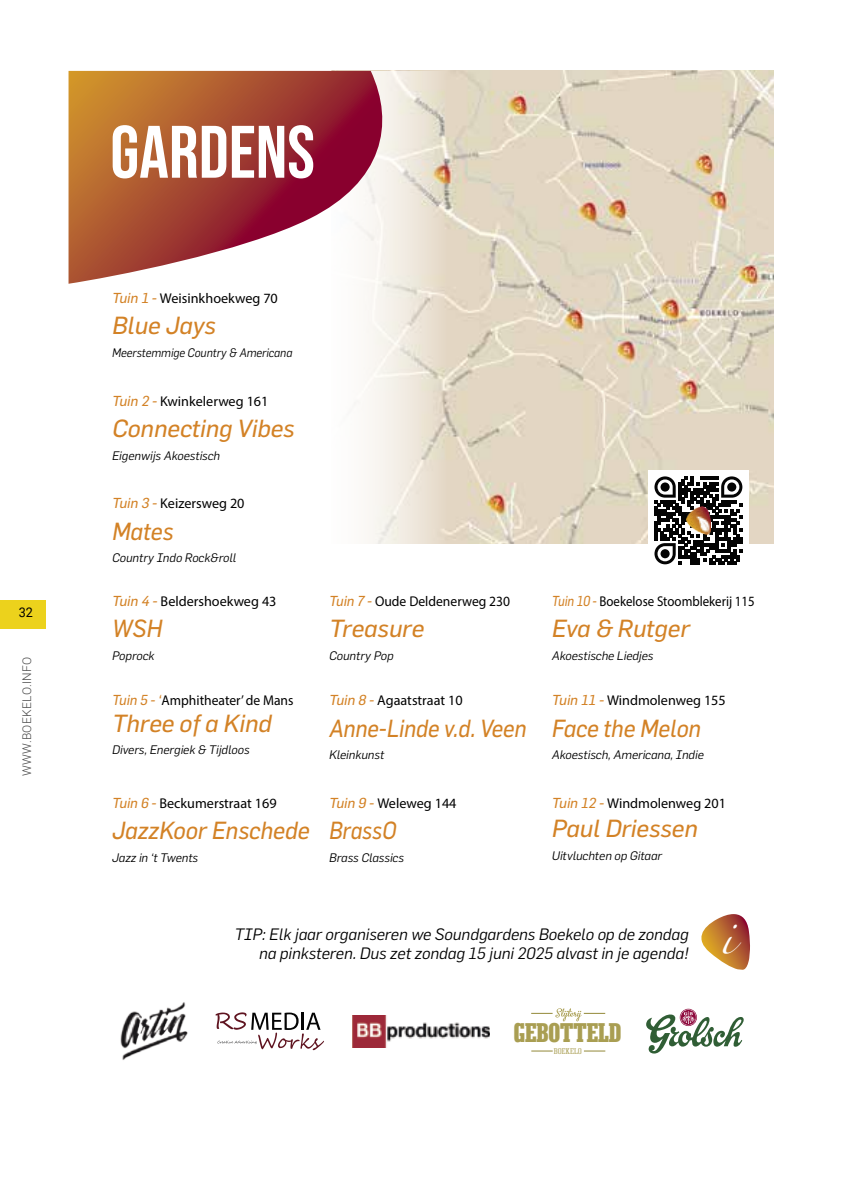
<style>
.page{position:relative;width:842px;height:1191px;background:#fff}
.page>*{position:absolute;margin:0;border:0;box-sizing:border-box;transform-origin:0 0}
.t1{font:74px "Bebas Neue";color:#fff}
.t2{font:900 condensed 25.8px "Karnak Pro";color:#a99e52}
.t3{font:italic 24.2px "Apollo Flama Basic";color:#d38226}
.t4{font:italic 24.2px "Apollo Flama Basic";color:#d38226;scale:.95 1}
.t5{font:italic 24.2px "Apollo Flama Basic";color:#d38226;scale:.9 1}
.t6{font:italic 24.2px "Apollo Flama Basic";color:#d38226;scale:.93 1}
.t7{font:italic 24.2px "Apollo Flama Basic";color:#d38226;scale:.87 1}
.t8{font:italic 24.2px "Apollo Flama Basic";color:#d38226;scale:.94 1}
.t9{font:italic 16.2px/19.4px "Apollo Flama";color:#000;text-align:right}
.t10{font:14.2px "Myriad Pro";color:#000}
.t11{font:14.2px "Myriad Pro";color:#000;scale:.96 1}
.t12{font:14.2px "Myriad Pro";color:#000;scale:.91 1}
.t13{font:13.4px "Roboto";color:#000;scale:.95 1}
.t14{font:italic 12.2px "Apollo Flama";color:#000}
.t15{font:italic 12.2px "Apollo Flama";color:#000;scale:.93 1}
.t16{font:300 12px "Roboto";letter-spacing:.035em;color:#484848}
.t17{font:500 8px "Karnak Pro Obelisk";color:#a99e52;scale:1.6 1}
.s1{font-family:"Apollo Flama Basic";font-style:italic;color:#d38226}
</style>
<div class="page">
<img style="left:447px;top:71px;width:327px;height:472px">
<svg style="left:354px;top:71px;width:93px;height:472px"></svg>
<svg style="left:69px;top:71px;width:326px;height:213px"></svg>
<svg style="left:216px;top:1012px;width:108px;height:38px"></svg>
<svg style="left:646px;top:1008px;width:98px;height:46px"></svg>
<img style="left:353px;top:1015px;width:137px;height:32px">
<svg style="left:531px;top:1008px;width:74px;height:13px"></svg>
<svg style="left:531px;top:1050px;width:22px;height:1px"></svg>
<svg style="left:584px;top:1050px;width:21px;height:1px"></svg>
<img style="left:120px;top:1002px;width:68px;height:58px">
<div style="left:648px;top:470px;width:100px;height:100px;background:#fff"></div>
<svg style="left:654px;top:476px;width:88px;height:88px"></svg>
<div style="left:660px;top:482px;width:10px;height:9px;background:#040404;border-radius:50%"></div>
<div style="left:727px;top:482px;width:9px;height:9px;background:#040404;border-radius:50%"></div>
<div style="left:660px;top:549px;width:10px;height:9px;background:#040404;border-radius:50%"></div>
<img style="left:686px;top:507px;width:24px;height:27px">
<div style="left:0;top:600px;width:46px;height:28px;background:#ecd21c"></div>
<svg style="left:701px;top:914px;width:49px;height:55px"></svg>
<p class="t13" style="left:19px;top:603px;width:16px">32</p>
<p class="t16" style="left:19px;top:776px;width:121px;rotate:-90deg">WWW.BOEKELO.INFO</p>
<h1 class="t1" style="left:110px;top:110px;width:206px">GARDENS</h1>
<p class="t10" style="left:112px;top:289px;width:167px"><span class="s1">Tuin 1 -</span> Weisinkhoekweg 70</p>
<h3 class="t3" style="left:112px;top:311px;width:105px">Blue Jays</h3>
<p class="t15" style="left:112px;top:345px;width:195px">Meerstemmige Country &amp; Americana</p>
<p class="t10" style="left:112px;top:392px;width:158px"><span class="s1">Tuin 2 -</span> Kwinkelerweg 161</p>
<h3 class="t3" style="left:112px;top:414px;width:184px">Connecting Vibes</h3>
<p class="t14" style="left:112px;top:448px;width:110px">Eigenwijs Akoestisch</p>
<p class="t10" style="left:112px;top:495px;width:134px"><span class="s1">Tuin 3 -</span> Keizersweg 20</p>
<h3 class="t8" style="left:112px;top:517px;width:67px">Mates</h3>
<p class="t14" style="left:112px;top:550px;width:126px">Country Indo Rock&amp;roll</p>
<p class="t10" style="left:112px;top:592px;width:166px"><span class="s1">Tuin 4 -</span> Beldershoekweg 43</p>
<h3 class="t4" style="left:112px;top:614px;width:54px">WSH</h3>
<p class="t14" style="left:112px;top:648px;width:44px">Poprock</p>
<p class="t11" style="left:112px;top:691px;width:191px"><span class="s1">Tuin 5 - ‘</span>Amphitheater’ de Mans</p>
<h3 class="t3" style="left:112px;top:708px;width:161px">Three of a Kind</h3>
<p class="t14" style="left:112px;top:742px;width:139px">Divers, Energiek &amp; Tijdloos</p>
<p class="t10" style="left:112px;top:794px;width:166px"><span class="s1">Tuin 6 -</span> Beckumerstraat 169</p>
<h3 class="t4" style="left:112px;top:816px;width:210px">JazzKoor Enschede</h3>
<p class="t14" style="left:112px;top:850px;width:88px">Jazz in ‘t Twents</p>
<p class="t11" style="left:329px;top:592px;width:190px"><span class="s1">Tuin 7 -</span> Oude Deldenerweg 230</p>
<h3 class="t3" style="left:329px;top:614px;width:97px">Treasure</h3>
<p class="t14" style="left:329px;top:648px;width:66px">Country Pop</p>
<p class="t10" style="left:329px;top:691px;width:135px"><span class="s1">Tuin 8 -</span> Agaatstraat 10</p>
<h3 class="t5" style="left:329px;top:713px;width:221px">Anne-Linde v.d. Veen</h3>
<p class="t14" style="left:329px;top:747px;width:57px">Kleinkunst</p>
<p class="t10" style="left:329px;top:794px;width:129px"><span class="s1">Tuin 9 -</span> Weleweg 144</p>
<h3 class="t7" style="left:329px;top:816px;width:79px">BrassO</h3>
<p class="t14" style="left:329px;top:850px;width:76px">Brass Classics</p>
<p class="t12" style="left:552px;top:592px;width:224px"><span class="s1">Tuin 10 -</span> Boekelose Stoomblekerij 115</p>
<h3 class="t3" style="left:552px;top:614px;width:140px">Eva &amp; Rutger</h3>
<p class="t14" style="left:552px;top:648px;width:103px">Akoestische Liedjes</p>
<p class="t10" style="left:552px;top:691px;width:176px"><span class="s1">Tuin 11 -</span> Windmolenweg 155</p>
<h3 class="t6" style="left:552px;top:713px;width:162px">Face the Melon</h3>
<p class="t14" style="left:552px;top:747px;width:153px">Akoestisch, Americana, Indie</p>
<p class="t10" style="left:552px;top:794px;width:176px"><span class="s1">Tuin 12 -</span> Windmolenweg 201</p>
<h3 class="t3" style="left:552px;top:814px;width:148px">Paul Driessen</h3>
<p class="t14" style="left:552px;top:847px;width:112px">Uitvluchten op Gitaar</p>
<p class="t9" style="left:235px;top:924px;width:456px">TIP: Elk jaar organiseren we Soundgardens Boekelo op de zondag na pinksteren. Dus zet zondag 15 juni 2025 alvast in je agenda!</p>
<h2 class="t2" style="left:514px;top:1017px;width:108px">GEBOTTELD</h2>
<p class="t17" style="left:554px;top:1046px;width:19px">BOEKELO</p>
</div>
